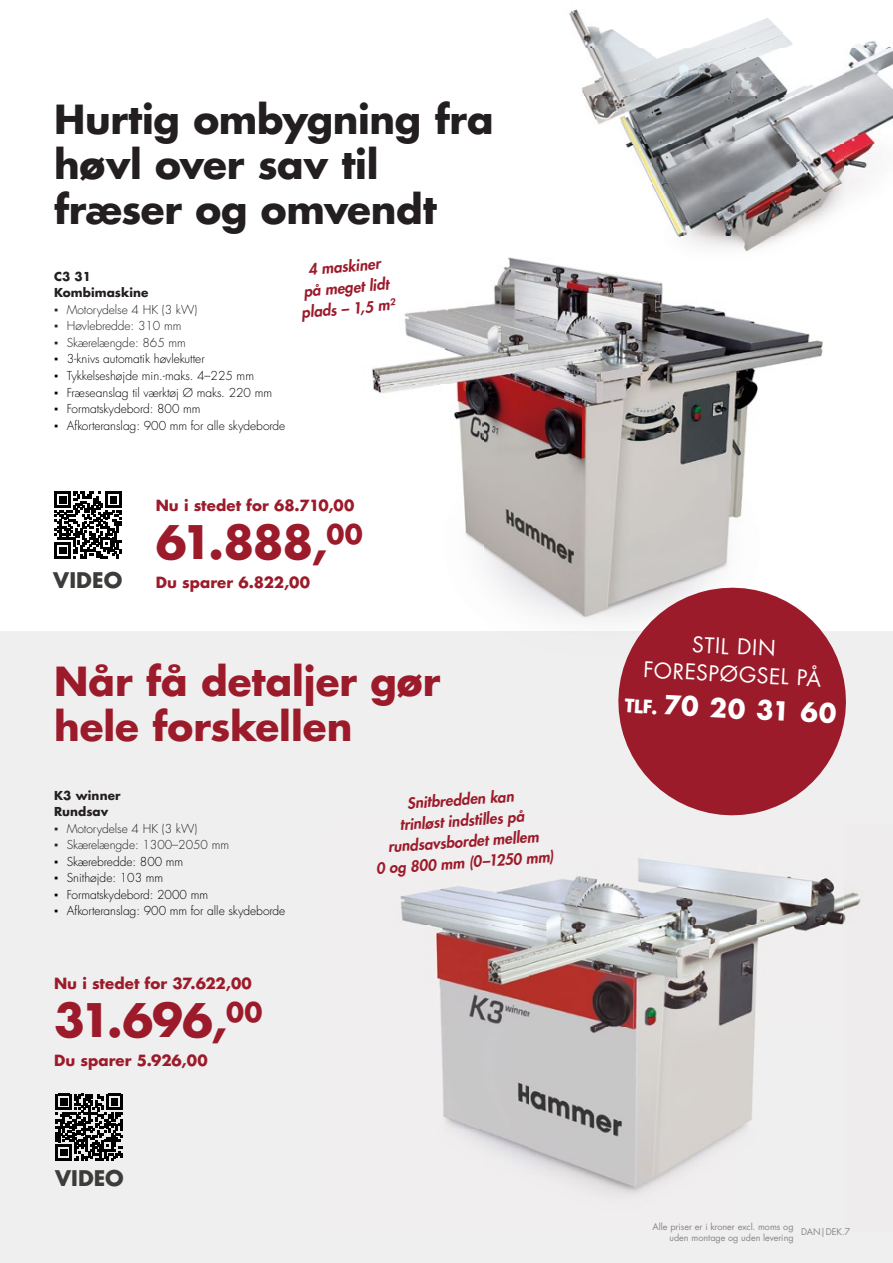
<style>
.page{position:relative;width:893px;height:1263px;background:#fff}
.page>*{position:absolute;margin:0;border:0;box-sizing:border-box;transform-origin:0 0}
.t1{font:700 45px "Futura OT";letter-spacing:-.03em;color:#9c1b2b}
.t2{font:700 39px/45px "Futura OT";letter-spacing:-.01em;color:#231f20}
.t3{font:700 39px/45px "Futura OT";color:#9c1b2b}
.t4{font:700 25.5px "Futura OT";color:#fff}
.t5{font:21px/27.6px "Futura OT";color:#fff;text-align:center}
.t6{font:700 21px "Futura OT";color:#3c3c3b}
.t7{font:italic 600 15px/21px "Futura OT";color:#9c1b2b;text-align:center}
.t8{font:700 15px "Futura OT";letter-spacing:.005em;color:#9c1b2b}
.t9{font:300 12px "Futura OT";color:#000}
.t10{font:300 12px "Futura OT";color:#231f20}
.t11{font:700 12px/16.5px "Futura OT";letter-spacing:.01em;color:#231f20}
.t12{font:9px/10.8px "Futura OT";color:#878787;text-align:right}
.s1{font-size:18px}
</style>
<div class="page">
<div style="left:0;top:631px;width:893px;height:632px;background:#f0efef"></div>
<img style="left:372px;top:257px;width:210px;height:363px">
<img style="left:582px;top:288px;width:241px;height:336px">
<svg style="left:56px;top:1094px;width:67px;height:66px"></svg>
<img style="left:569px;top:9px;width:324px;height:183px">
<img style="left:655px;top:192px;width:142px;height:44px">
<img style="left:797px;top:192px;width:53px;height:39px">
<img style="left:557px;top:236px;width:228px;height:52px">
<svg style="left:607px;top:576px;width:239px;height:240px;fill:#9c1b2b"></svg>
<img style="left:400px;top:858px;width:444px;height:68px">
<img style="left:433px;top:926px;width:386px;height:268px">
<img style="left:844px;top:892px;width:17px;height:30px">
<svg style="left:55px;top:492px;width:66px;height:66px"></svg>
<h2 class="t2" style="left:54px;top:95px;width:441px">Hurtig ombygning fra høvl over sav til fræser og omvendt</h2>
<p class="t11" style="left:54px;top:268px;width:96px">C3 31<br>Kombimaskine</p>
<p class="t10" style="left:54px;top:302px;width:145px">▪ Motorydelse 4 HK (3 kW)</p>
<p class="t10" style="left:54px;top:318px;width:129px">▪ Høvlebredde: 310 mm</p>
<p class="t10" style="left:54px;top:335px;width:133px">▪ Skærelængde: 865 mm</p>
<p class="t9" style="left:54px;top:351px;width:152px">▪ 3-knivs automatik høvlekutter</p>
<p class="t9" style="left:54px;top:368px;width:202px">▪ Tykkelseshøjde min.-maks. 4–225 mm</p>
<p class="t9" style="left:54px;top:384px;width:220px">▪ Fræseanslag til værktøj Ø maks. 220 mm</p>
<p class="t9" style="left:54px;top:401px;width:148px">▪ Formatskydebord: 800 mm</p>
<p class="t9" style="left:54px;top:417px;width:233px">▪ Afkorteranslag: 900 mm for alle skydeborde</p>
<p class="t7" style="left:297px;top:260px;width:95px;rotate:-5deg">4 maskiner<br>på meget lidt plads – 1,5 m²</p>
<h3 class="t6" style="left:53px;top:564px;width:71px">VIDEO</h3>
<p class="t8" style="left:156px;top:494px;width:200px">Nu i stedet for 68.710,00</p>
<h1 class="t1" style="left:156px;top:509px;width:209px">61.888,<sup>00</sup></h1>
<p class="t8" style="left:156px;top:571px;width:156px">Du sparer 6.822,00</p>
<h2 class="t3" style="left:54px;top:657px;width:388px">Når få detaljer gør hele forskellen</h2>
<p class="t11" style="left:54px;top:786px;width:68px">K3 winner<br>Rundsav</p>
<p class="t10" style="left:54px;top:820px;width:145px">▪ Motorydelse 4 HK (3 kW)</p>
<p class="t10" style="left:54px;top:837px;width:177px">▪ Skærelængde: 1300–2050 mm</p>
<p class="t9" style="left:54px;top:853px;width:131px">▪ Skærebredde: 800 mm</p>
<p class="t9" style="left:54px;top:870px;width:111px">▪ Snithøjde: 103 mm</p>
<p class="t9" style="left:54px;top:886px;width:156px">▪ Formatskydebord: 2000 mm</p>
<p class="t9" style="left:54px;top:903px;width:233px">▪ Afkorteranslag: 900 mm for alle skydeborde</p>
<p class="t8" style="left:54px;top:972px;width:199px">Nu i stedet for 37.622,00</p>
<h1 class="t1" style="left:54px;top:987px;width:210px">31.696,<sup>00</sup></h1>
<p class="t8" style="left:54px;top:1049px;width:155px">Du sparer 5.926,00</p>
<h3 class="t6" style="left:55px;top:1163px;width:70px">VIDEO</h3>
<p class="t7" style="left:371px;top:795px;width:179px;rotate:-4deg">Snitbredden kan<br>trinløst indstilles på rundsavsbordet mellem<br>0 og 800 mm (0–1250 mm)</p>
<h3 class="t5" style="left:646px;top:628px;width:180px;rotate:3deg">STIL DIN<br>FORESPØGSEL PÅ</h3>
<h3 class="t4" style="left:626px;top:684px;width:213px;rotate:3deg"><span class="s1">TLF.</span> 70 20 31 60</h3>
<p class="t12" style="left:653px;top:1221px;width:143px">Alle priser er i kroner excl. moms og uden montage og uden levering</p>
<p class="t12" style="left:801px;top:1226px;width:51px">DAN|DEK.7</p>
</div>
